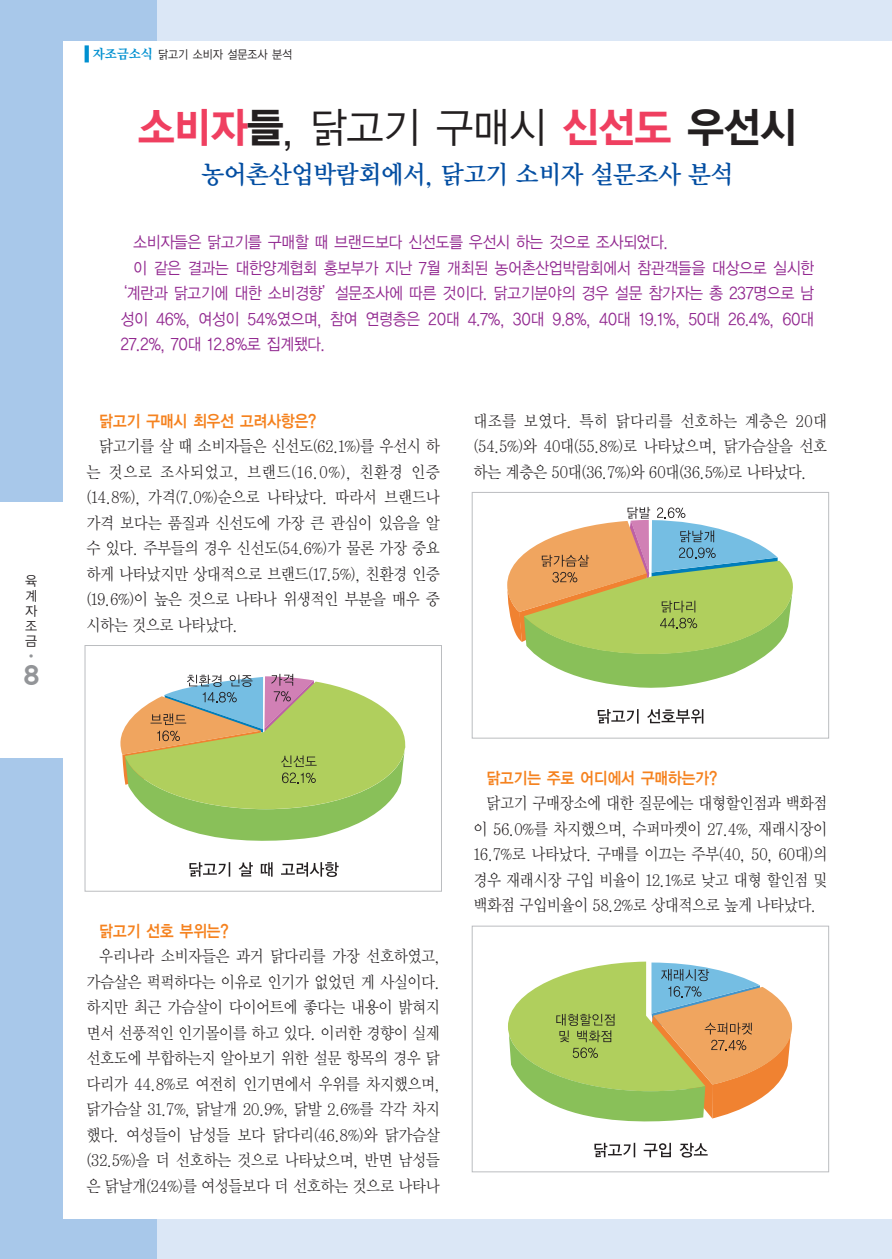
<style>
.page{position:relative;width:892px;height:1259px;background:#fff}
.page>*{position:absolute;margin:0;border:0;box-sizing:border-box;transform-origin:0 0}
.t1{font:42px "YGO12 KS Cms UHC H";letter-spacing:-.085em;color:#231f20;scale:.95 1}
.t2{font:25.5px "Y Mj O14 KS Cms UHC H";letter-spacing:-.075em;color:#034ea2;scale:.95 1}
.t3{font:24px "YGO16 KS Cms UHC H";color:#939598}
.t4{font:16.5px/25.5px "Y Mj O12 KS Cms UHC H";letter-spacing:-.08em;color:#231f20;text-align:justify;scale:.9 1}
.t5{font:16.5px "YGO12 KS Cms UHC H";letter-spacing:-.085em;color:#91278f;scale:.9 1}
.t6{font:16.5px "YGO14 KS Cms UHC H";letter-spacing:-.085em;color:#f5821f;scale:.9 1}
.t7{font:13.5px/15px "YGO12 KS Cms UHC H";color:#231f20;text-align:justify;scale:.95 1}
.t8{font:13.5px "YGO12 KS Cms UHC H";color:#939598}
.t9{font:12px "YGO12 KS Cms UHC H";letter-spacing:-.07em;color:#231f20;scale:.9 1}
.s1{font-family:"Y Mj O15 KS Cms UHC H";font-size:13.5px;color:#0090d0}
.s2{font-family:"YGO15 KS Cms UHC H";color:#ef3f60}
.s3{font-family:"YGO15 KS Cms UHC H"}
</style>
<div class="page">
<div style="left:0;top:0;width:891px;height:1259px;background:#dbe7f6"></div>
<div style="left:0;top:0;width:157px;height:1259px;background:#a8c8ea"></div>
<div style="left:0;top:503px;width:891px;height:255px;background:#fff"></div>
<div style="left:63px;top:41px;width:828px;height:1178px;background:#fff"></div>
<svg style="left:85px;top:45px;width:4px;height:17px"></svg>
<svg style="left:120px;top:674px;width:285px;height:203px"></svg>
<div style="left:85px;top:645px;width:357px;height:247px;border:1px solid #bbbdc0"></div>
<svg style="left:597px;top:709px;width:41px;height:15px"></svg>
<svg style="left:647px;top:709px;width:56px;height:15px"></svg>
<svg style="left:507px;top:507px;width:286px;height:181px"></svg>
<div style="left:471px;top:492px;width:358px;height:247px;border:1px solid #bbbdc0"></div>
<svg style="left:508px;top:962px;width:284px;height:196px"></svg>
<div style="left:471px;top:926px;width:358px;height:246px;border:1px solid #bbbdc0"></div>
<p class="t7" style="left:25px;top:574px;width:15px">육 계 자 조 금</p>
<p class="t8" style="left:25px;top:650px;width:15px">•</p>
<h3 class="t3" style="left:23px;top:664px;width:19px">8</h3>
<p class="t9" style="left:92px;top:49px;width:224px"><span class="s1">자조금소식</span> 닭고기 소비자 설문조사 분석</p>
<h1 class="t1" style="left:136px;top:109px;width:698px"><span class="s2">소비자</span><span class="s3">들</span>, 닭고기 구매시 <span class="s2">신선도</span> <span class="s3">우선시</span></h1>
<h2 class="t2" style="left:201px;top:163px;width:563px">농어촌산업박람회에서, 닭고기 소비자 설문조사 분석</h2>
<p class="t5" style="left:133px;top:235px;width:596px">소비자들은 닭고기를 구매할 때 브랜드보다 신선도를 우선시 하는 것으로 조사되었다.</p>
<p class="t5" style="left:133px;top:260px;width:759px">이 같은 결과는 대한양계협회 홍보부가 지난 7월 개최된 농어촌산업박람회에서 참관객들을 대상으로 실시한</p>
<p class="t5" style="left:113px;top:286px;width:781px">‘계란과 닭고기에 대한 소비경향’설문조사에 따른 것이다. 닭고기분야의 경우 설문 참가자는 총 237명으로 남</p>
<p class="t5" style="left:120px;top:311px;width:773px">성이 46%, 여성이 54%였으며, 참여 연령층은 20대 4.7%, 30대 9.8%, 40대 19.1%, 50대 26.4%, 60대</p>
<p class="t5" style="left:120px;top:337px;width:229px">27.2%, 70대 12.8%로 집계됐다.</p>
<p class="t6" style="left:99px;top:413px;width:244px">닭고기 구매시 최우선 고려사항은?</p>
<p class="t4" style="left:86px;top:435px;width:395px;text-indent:13px">닭고기를 살 때 소비자들은 신선도(62.1%)를 우선시 하 는 것으로 조사되었고, 브랜드(16.0%), 친환경 인증 (14.8%), 가격(7.0%)순으로 나타났다. 따라서 브랜드나 가격 보다는 품질과 신선도에 가장 큰 관심이 있음을 알 수 있다. 주부들의 경우 신선도(54.6%)가 물론 가장 중요 하게 나타났지만 상대적으로 브랜드(17.5%), 친환경 인증 (19.6%)이 높은 것으로 나타나 위생적인 부분을 매우 중 시하는 것으로 나타났다.</p>
<p class="t4" style="left:473px;top:409px;width:395px">대조를 보였다. 특히 닭다리를 선호하는 계층은 20대 (54.5%)와 40대(55.8%)로 나타났으며, 닭가슴살을 선호 하는 계층은 50대(36.7%)와 60대(36.5%)로 나타났다.</p>
<p class="t6" style="left:99px;top:923px;width:147px">닭고기 선호 부위는?</p>
<p class="t4" style="left:86px;top:945px;width:395px;text-indent:13px">우리나라 소비자들은 과거 닭다리를 가장 선호하였고, 가슴살은 퍽퍽하다는 이유로 인기가 없었던 게 사실이다. 하지만 최근 가슴살이 다이어트에 좋다는 내용이 밝혀지 면서 선풍적인 인기몰이를 하고 있다. 이러한 경향이 실제 선호도에 부합하는지 알아보기 위한 설문 항목의 경우 닭 다리가 44.8%로 여전히 인기면에서 우위를 차지했으며, 닭가슴살 31.7%, 닭날개 20.9%, 닭발 2.6%를 각각 차지 했다. 여성들이 남성들 보다 닭다리(46.8%)와 닭가슴살 (32.5%)을 더 선호하는 것으로 나타났으며, 반면 남성들 은 닭날개(24%)를 여성들보다 더 선호하는 것으로 나타나</p>
<p class="t6" style="left:486px;top:770px;width:259px">닭고기는 주로 어디에서 구매하는가?</p>
<p class="t4" style="left:473px;top:792px;width:395px;text-indent:13px">닭고기 구매장소에 대한 질문에는 대형할인점과 백화점 이 56.0%를 차지했으며, 수퍼마켓이 27.4%, 재래시장이 16.7%로 나타났다. 구매를 이끄는 주부(40, 50, 60대)의 경우 재래시장 구입 비율이 12.1%로 낮고 대형 할인점 및 백화점 구입비율이 58.2%로 상대적으로 높게 나타났다.</p>
</div>
